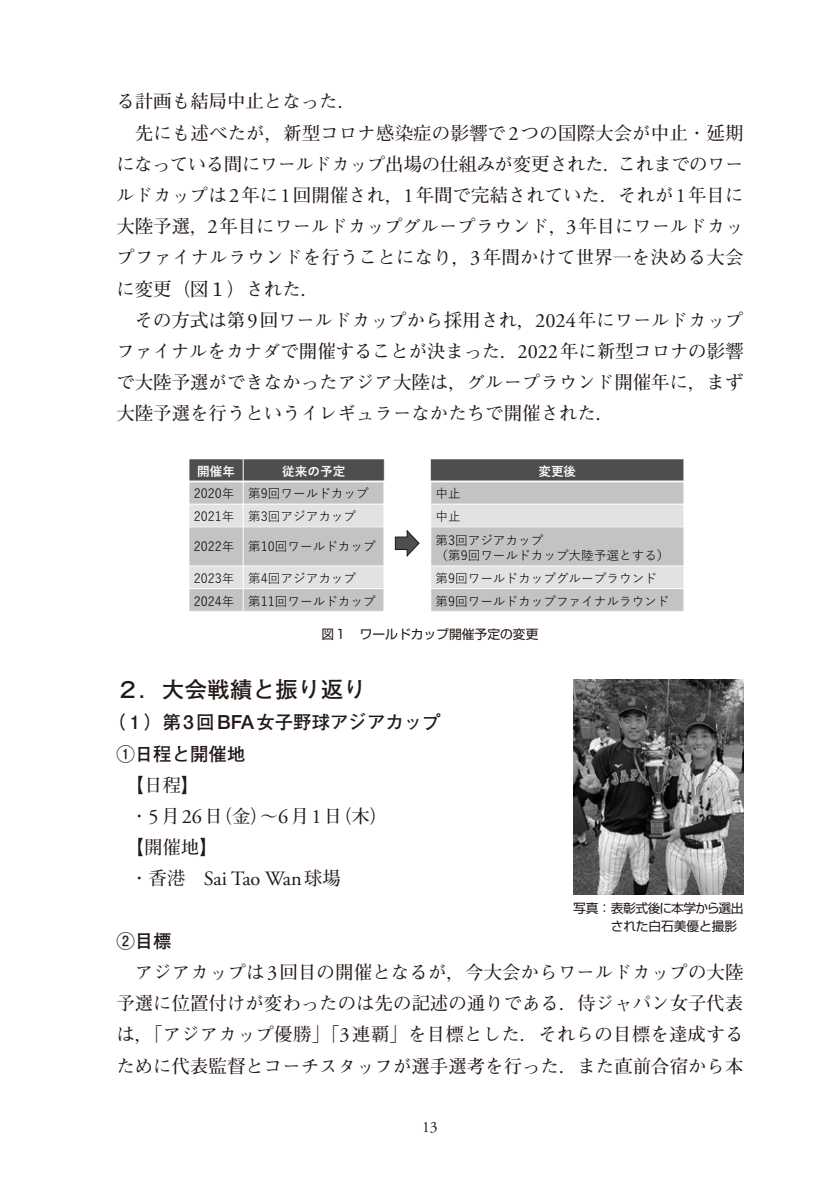
<style>
.page{position:relative;width:840px;height:1191px;background:#fff}
.page>*{position:absolute;margin:0;border:0;box-sizing:border-box;transform-origin:0 0}
.t1{font:700 22.6px "Futo Go B101 Pr 6 N";color:#221815}
.t2{font:20.2px "Adobe Garamond Pro";letter-spacing:-.005em;color:#221815}
.t3{font:700 18.4px/31.2px "Futo Min A101 Pr 6 N";color:#221815}
.t4{font:700 18.4px "Futo Min A101 Pr 6 N";letter-spacing:-.03em;color:#221815}
.t5{font:700 18.4px/31.2px "Futo Go B101 Pr 6 N";color:#221815}
.t6{font:15.6px "Adobe Garamond Pro";color:#221815}
.t7{font:12.8px/18.4px "Shin Go Pr 6 N";letter-spacing:-.01em;color:#221815}
.t8{font:12.6px/14.6px "Yu Gothic";color:#000}
.t9{font:700 12.6px "Yu Gothic";color:#fff}
.s1{font-family:"Adobe Garamond Pro";font-weight:400;font-size:20.2px}
.s2{font-family:"Yu Gothic";font-size:12.6px;color:#000}
.s3{font-family:"Helvetica Neue";font-weight:500;font-size:19.4px}
.s4{font-family:"Futo Min A101 Pr 6 N";font-weight:700;font-size:18.4px}
</style>
<div class="page">
<div style="left:189px;top:459px;width:54px;height:22px;background:#4e4e4e"></div>
<div style="left:243px;top:459px;width:141px;height:22px;background:#4e4e4e"></div>
<div style="left:430px;top:459px;width:253px;height:22px;background:#4e4e4e"></div>
<div style="left:189px;top:481px;width:54px;height:23px;background:#c3c3c3"></div>
<div style="left:243px;top:481px;width:141px;height:23px;background:#c3c3c3"></div>
<div style="left:430px;top:481px;width:253px;height:23px;background:#c3c3c3"></div>
<div style="left:189px;top:504px;width:54px;height:23px;background:#e2e2e2"></div>
<div style="left:243px;top:504px;width:141px;height:23px;background:#e2e2e2"></div>
<div style="left:430px;top:504px;width:253px;height:23px;background:#e2e2e2"></div>
<div style="left:189px;top:527px;width:54px;height:39px;background:#c3c3c3"></div>
<div style="left:243px;top:527px;width:141px;height:39px;background:#c3c3c3"></div>
<div style="left:430px;top:527px;width:253px;height:39px;background:#c3c3c3"></div>
<div style="left:189px;top:566px;width:54px;height:23px;background:#e2e2e2"></div>
<div style="left:243px;top:566px;width:141px;height:23px;background:#e2e2e2"></div>
<div style="left:430px;top:566px;width:253px;height:23px;background:#e2e2e2"></div>
<div style="left:189px;top:589px;width:54px;height:22px;background:#c3c3c3"></div>
<div style="left:243px;top:589px;width:141px;height:22px;background:#c3c3c3"></div>
<div style="left:430px;top:589px;width:253px;height:22px;background:#c3c3c3"></div>
<hr style="left:243px;top:458px;width:1px;height:153px;background:#fff">
<svg style="left:384px;top:459px;width:1px;height:21px"></svg>
<hr style="left:383px;top:480px;width:2px;height:132px;background:#fff">
<hr style="left:429px;top:480px;width:2px;height:132px;background:#fff">
<hr style="left:188px;top:480px;width:197px;height:2px;background:#fff">
<hr style="left:429px;top:480px;width:255px;height:2px;background:#fff">
<hr style="left:188px;top:504px;width:197px;height:1px;background:#fff">
<hr style="left:429px;top:504px;width:255px;height:1px;background:#fff">
<hr style="left:188px;top:526px;width:197px;height:1px;background:#fff">
<hr style="left:429px;top:526px;width:255px;height:1px;background:#fff">
<hr style="left:188px;top:565px;width:197px;height:1px;background:#fff">
<hr style="left:429px;top:565px;width:255px;height:1px;background:#fff">
<hr style="left:188px;top:588px;width:197px;height:1px;background:#fff">
<hr style="left:429px;top:588px;width:255px;height:1px;background:#fff">
<svg style="left:394px;top:529px;width:25px;height:28px"></svg>
<img style="left:573px;top:679px;width:170px;height:216px">
<p class="t3" style="left:116px;top:85px;width:241px">る計画も結局中止となった．</p>
<p class="t3" style="left:135px;top:116px;width:610px">先にも述べたが，新型コロナ感染症の影響で<span class="s1">2</span>つの国際大会が中止・延期</p>
<p class="t4" style="left:116px;top:149px;width:628px">になっている間にワールドカップ出場の仕組みが変更された．これまでのワー</p>
<p class="t3" style="left:116px;top:179px;width:628px">ルドカップは<span class="s1">2</span>年に<span class="s1">1</span>回開催され，<span class="s1">1</span>年間で完結されていた．それが<span class="s1">1</span>年目に</p>
<p class="t3" style="left:116px;top:210px;width:628px">大陸予選，<span class="s1">2</span>年目にワールドカップグループラウンド，<span class="s1">3</span>年目にワールドカッ</p>
<p class="t3" style="left:116px;top:241px;width:628px">プファイナルラウンドを行うことになり，<span class="s1">3</span>年間かけて世界一を決める大会</p>
<p class="t3" style="left:116px;top:272px;width:204px">に変更（図１）された．</p>
<p class="t3" style="left:135px;top:303px;width:610px">その方式は第<span class="s1">9</span>回ワールドカップから採用され，<span class="s1">2024</span>年にワールドカップ</p>
<p class="t3" style="left:116px;top:335px;width:628px">ファイナルをカナダで開催することが決まった．<span class="s1">2022</span>年に新型コロナの影響</p>
<p class="t3" style="left:116px;top:366px;width:628px">で大陸予選ができなかったアジア大陸は，グループラウンド開催年に，まず</p>
<p class="t3" style="left:116px;top:397px;width:499px">大陸予選を行うというイレギュラーなかたちで開催された．</p>
<p class="t9" style="left:197px;top:464px;width:39px">開催年</p>
<p class="t9" style="left:282px;top:464px;width:64px">従来の予定</p>
<p class="t9" style="left:538px;top:464px;width:39px">変更後</p>
<p class="t8" style="left:194px;top:485px;width:176px">2020年 第9回ワールドカップ</p>
<p class="t8" style="left:435px;top:485px;width:27px">中⽌</p>
<p class="t8" style="left:194px;top:507px;width:164px">2021年 第3回アジアカップ</p>
<p class="t8" style="left:435px;top:507px;width:27px">中⽌</p>
<p class="t8" style="left:194px;top:537px;width:183px">2022年 第10回ワールドカップ</p>
<p class="t8" style="left:435px;top:531px;width:235px">第3回アジアカップ<br>（第9回ワールドカップ⼤陸予選とする）</p>
<p class="t8" style="left:194px;top:569px;width:164px">2023年 第4回アジアカップ</p>
<p class="t8" style="left:435px;top:569px;width:223px">第9回ワールドカップグループラウンド</p>
<p class="t8" style="left:194px;top:592px;width:183px">2024年 第11回ワールドカップ</p>
<p class="t8" style="left:435px;top:592px;width:235px">第9回ワールドカップファイナルラウンド</p>
<p class="t7" style="left:300px;top:624px;width:240px"><span class="s2">図１</span>図１　ワールドカップ開催予定の変更</p>
<p class="t8" style="left:337px;top:625px;width:178px">ワールドカップ開催予定の変更</p>
<p class="t1" style="left:116px;top:671px;width:251px">２．大会戦績と振り返り</p>
<p class="t5" style="left:116px;top:706px;width:326px;text-indent:-9px">（１）第<span class="s3">3</span>回<span class="s3">BFA</span>女子野球アジアカップ<br>①日程と開催地</p>
<p class="t3" style="left:125px;top:768px;width:264px">【日程】<br>・<span class="s1">5</span>月<span class="s1">26</span>日（金）～<span class="s1">6</span>月<span class="s1">1</span>日（木）【開催地】</p>
<p class="t2" style="left:130px;top:867px;width:212px"><span class="s4">・香港　</span>Sai Tao Wan<span class="s4">球場</span></p>
<p class="t7" style="left:610px;top:898px;width:134px;text-indent:-38px">写真：表彰式後に本学から選出された白石美優と撮影</p>
<p class="t5" style="left:116px;top:924px;width:57px">②目標</p>
<p class="t3" style="left:116px;top:955px;width:628px;text-align:justify;text-indent:18px">アジアカップは<span class="s1">3</span>回目の開催となるが，今大会からワールドカップの大陸予選に位置付けが変わったのは先の記述の通りである．侍ジャパン女子代表は，「アジアカップ優勝」「<span class="s1">3</span>連覇」を目標とした．それらの目標を達成するために代表監督とコーチスタッフが選手選考を行った．また直前合宿から本</p>
<p class="t6" style="left:422px;top:1117px;width:17px">13</p>
</div>
